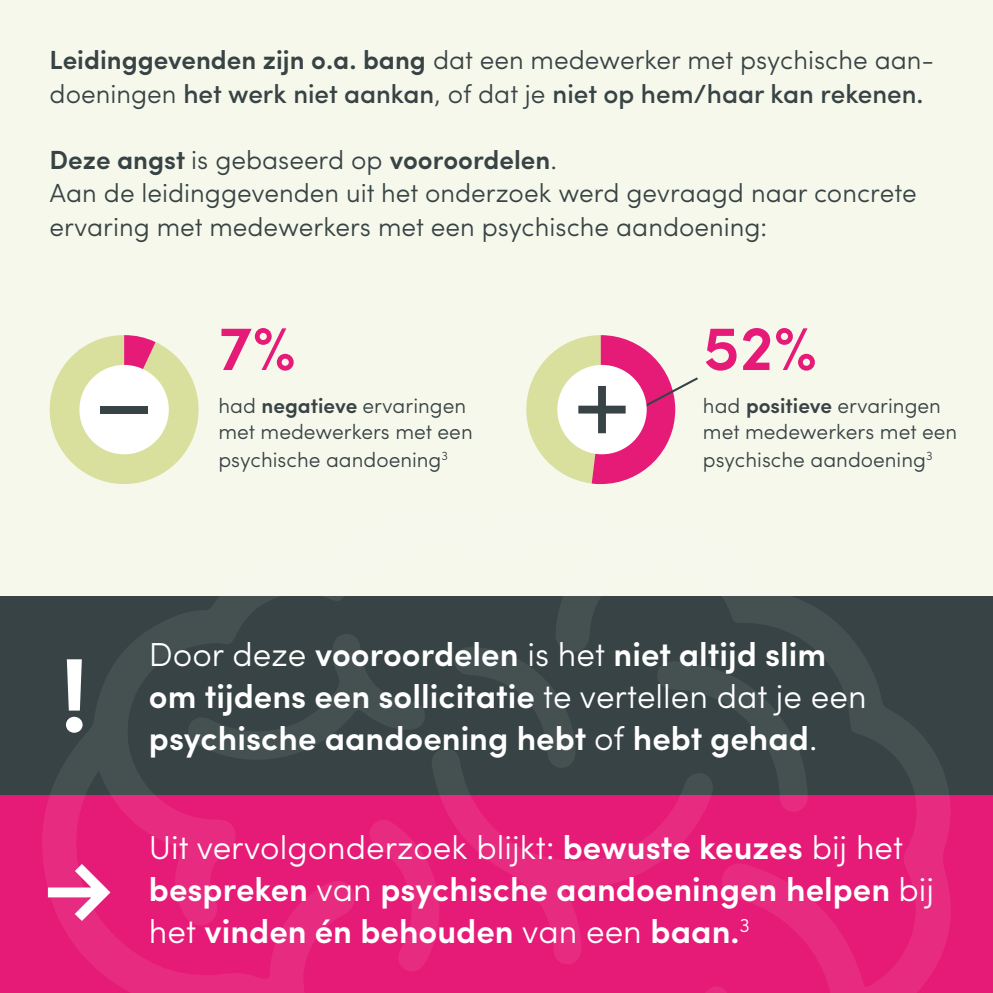
<style>
.page{position:relative;width:993px;height:993px;background:#fff}
.page>*{position:absolute;margin:0;border:0;box-sizing:border-box;transform-origin:0 0}
.t1{font:600 105px "Sofia Pro";color:#fff}
.t2{font:600 63px "Sofia Pro";color:#e61b77}
.t3{font:600 33.25px/42px "Sofia Pro";color:#fff}
.t4{font:300 26.25px/33.2px "Sofia Pro";color:#374344}
.t5{font:300 21px/26.8px "Sofia Pro";color:#374344}
.s1{font-weight:600}
.s2{font-weight:500}
.s3{font-weight:300}
</style>
<div class="page">
<div style="left:0;top:0;width:992px;height:595px;background:#f7f8ec"></div>
<svg style="left:526px;top:335px;width:172px;height:149px"></svg>
<svg style="left:49px;top:335px;width:150px;height:149px"></svg>
<div style="left:79px;top:365px;width:90px;height:89px;background:#fff;border-radius:50%"></div>
<div style="left:100px;top:405px;width:48px;height:8px;background:#374344"></div>
<div style="left:0;top:794px;width:992px;height:198px;background:#e61b77"></div>
<div style="left:0;top:595px;width:992px;height:199px;background:#374344"></div>
<svg style="left:40px;top:595px;width:912px;height:397px"></svg>
<svg style="left:430px;top:746px;width:283px;height:220px"></svg>
<svg style="left:186px;top:633px;width:239px;height:139px"></svg>
<svg style="left:655px;top:660px;width:152px;height:152px"></svg>
<svg style="left:537px;top:983px;width:193px;height:9px"></svg>
<svg style="left:453px;top:646px;width:123px;height:122px"></svg>
<svg style="left:367px;top:818px;width:72px;height:155px"></svg>
<svg style="left:46px;top:861px;width:67px;height:62px"></svg>
<p class="t4" style="left:50px;top:42px;width:885px"><span class="s1">Leidinggevenden zijn o.a. bang</span> dat een medewerker met psychische aan&shy;doeningen <span class="s2">het werk niet aankan</span>, of dat je <span class="s2">niet op hem/haar kan rekenen.</span></p>
<p class="t4" style="left:50px;top:142px;width:868px"><span class="s1">Deze angst</span> is gebaseerd op <span class="s1">vooroordelen</span>.<br>Aan de leidinggevenden uit het onderzoek werd gevraagd naar concrete ervaring met medewerkers met een psychische aandoening:</p>
<h2 class="t2" style="left:218px;top:300px;width:79px">7%</h2>
<p class="t5" style="left:218px;top:391px;width:256px">had <span class="s1">negatieve</span> ervaringen met medewerkers met een psychische aandoening<sup>3</sup></p>
<h2 class="t2" style="left:702px;top:300px;width:116px">52%</h2>
<p class="t5" style="left:702px;top:391px;width:256px">had <span class="s1">positieve</span> ervaringen met medewerkers met een psychische aandoening<sup>3</sup></p>
<h1 class="t1" style="left:60px;top:615px;width:31px">!</h1>
<p class="t3" style="left:149px;top:631px;width:719px"><span class="s3">Door deze</span> vooroordelen <span class="s3">is het</span> niet altijd slim om tijdens een sollicitatie <span class="s3">te vertellen dat je een </span>psychische aandoening hebt <span class="s3">of</span> hebt gehad<span class="s3">.</span></p>
<p class="t3" style="left:149px;top:823px;width:786px"><span class="s3">Uit vervolgonderzoek blijkt:</span> bewuste keuzes <span class="s3">bij het </span>bespreken <span class="s3">van</span> psychische aandoeningen helpen <span class="s3">bij het</span> vinden én behouden <span class="s3">van een</span> baan.<sup>3</sup></p>
</div>
